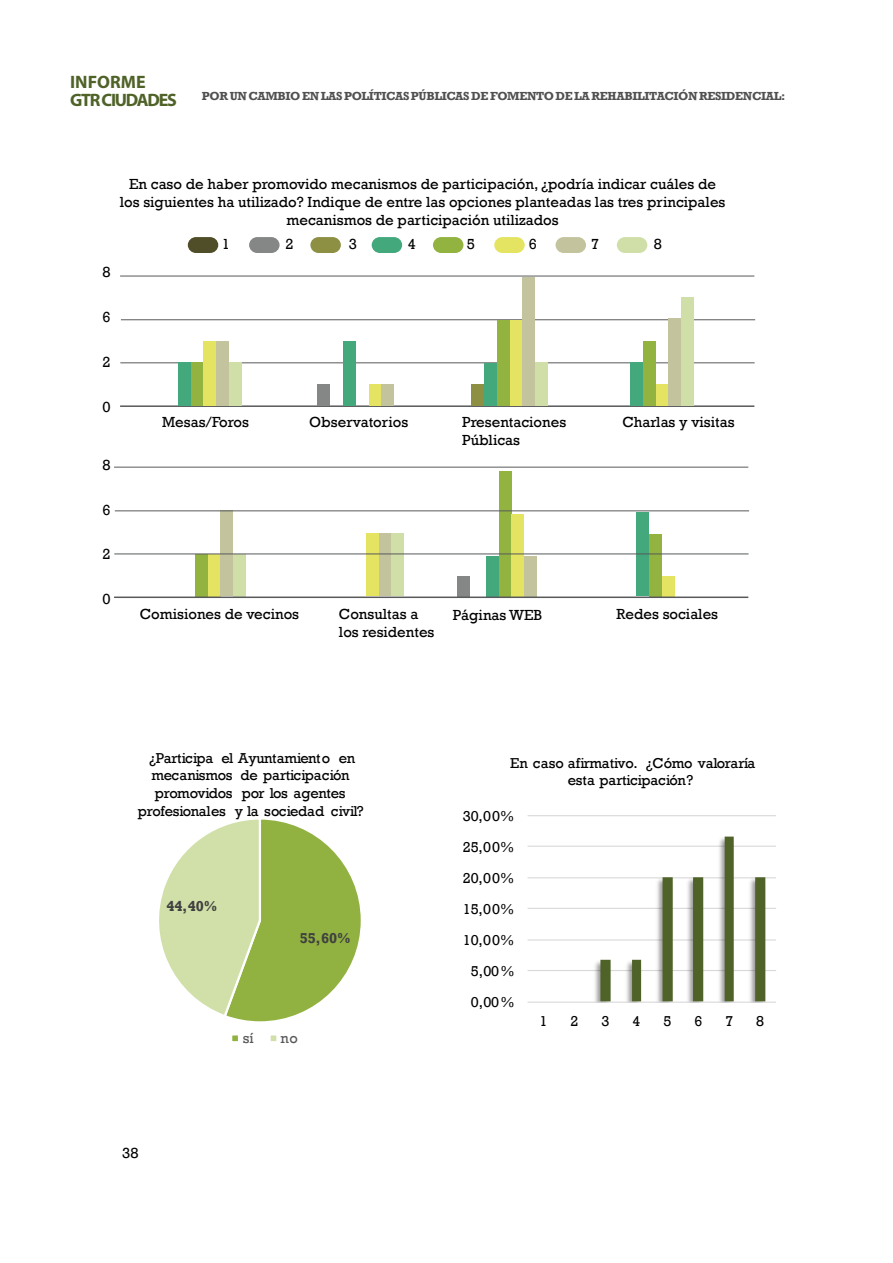
<style>
.page{position:relative;width:893px;height:1263px;background:#fff}
.page>*{position:absolute;margin:0;border:0;box-sizing:border-box;transform-origin:0 0}
.t1{font:700 18px/18px "Myriad Pro";letter-spacing:-.07em;color:#4f6228}
.t2{font:15px/18px "Rockwell";color:#000}
.t3{font:14.7px/17.7px "Rockwell";letter-spacing:-.03em;color:#000;text-align:center}
.t4{font:14.7px/17px "Rockwell";letter-spacing:-.01em;color:#000;text-align:center}
.t5{font:700 14.7px "Rockwell";letter-spacing:-.015em;color:#404040}
.t6{font:14.7px "Rockwell";color:#595959}
.t7{font:700 12px "Rockwell";letter-spacing:-.03em;color:#505050}
</style>
<div class="page">
<hr style="left:120px;top:276px;width:634px;height:1px;background:#58595b">
<hr style="left:121px;top:319px;width:634px;height:1px;background:#58595b">
<hr style="left:120px;top:363px;width:635px;height:1px;background:#58595b">
<hr style="left:120px;top:405px;width:634px;height:2px;background:#58595b">
<div style="left:178px;top:362px;width:13px;height:43px;background:#43a97d"></div>
<div style="left:191px;top:362px;width:12px;height:43px;background:#92b33f"></div>
<div style="left:204px;top:341px;width:12px;height:64px;background:#e4e462"></div>
<div style="left:216px;top:341px;width:13px;height:64px;background:#c3c49e"></div>
<div style="left:229px;top:362px;width:12px;height:43px;background:#d0dfa8"></div>
<div style="left:344px;top:341px;width:12px;height:64px;background:#43a97d"></div>
<div style="left:369px;top:384px;width:12px;height:21px;background:#e4e462"></div>
<div style="left:382px;top:384px;width:12px;height:21px;background:#c3c49e"></div>
<div style="left:318px;top:384px;width:12px;height:21px;background:#848785"></div>
<div style="left:472px;top:384px;width:12px;height:22px;background:#8d8f43"></div>
<div style="left:485px;top:363px;width:12px;height:43px;background:#43a97d"></div>
<div style="left:497px;top:320px;width:13px;height:86px;background:#92b33f"></div>
<div style="left:510px;top:320px;width:12px;height:86px;background:#e4e462"></div>
<div style="left:523px;top:277px;width:12px;height:129px;background:#c3c49e"></div>
<div style="left:535px;top:362px;width:12px;height:44px;background:#d0dfa8"></div>
<div style="left:643px;top:341px;width:13px;height:65px;background:#92b33f"></div>
<div style="left:631px;top:362px;width:12px;height:44px;background:#43a97d"></div>
<div style="left:656px;top:384px;width:12px;height:22px;background:#e4e462"></div>
<div style="left:669px;top:318px;width:12px;height:88px;background:#c3c49e"></div>
<div style="left:681px;top:297px;width:13px;height:109px;background:#d0dfa8"></div>
<div style="left:196px;top:554px;width:12px;height:42px;background:#92b33f"></div>
<div style="left:208px;top:554px;width:12px;height:42px;background:#e4e462"></div>
<div style="left:221px;top:510px;width:12px;height:86px;background:#c3c49e"></div>
<div style="left:233px;top:554px;width:13px;height:42px;background:#d0dfa8"></div>
<div style="left:367px;top:534px;width:12px;height:62px;background:#e4e462"></div>
<div style="left:379px;top:534px;width:12px;height:62px;background:#c3c49e"></div>
<div style="left:392px;top:534px;width:12px;height:62px;background:#d0dfa8"></div>
<div style="left:458px;top:576px;width:12px;height:20px;background:#848785"></div>
<div style="left:486px;top:556px;width:13px;height:40px;background:#43a97d"></div>
<div style="left:499px;top:471px;width:12px;height:125px;background:#92b33f"></div>
<div style="left:512px;top:514px;width:12px;height:82px;background:#e4e462"></div>
<div style="left:524px;top:556px;width:13px;height:40px;background:#c3c49e"></div>
<div style="left:637px;top:513px;width:12px;height:83px;background:#43a97d"></div>
<div style="left:649px;top:534px;width:13px;height:62px;background:#92b33f"></div>
<div style="left:662px;top:576px;width:12px;height:20px;background:#e4e462"></div>
<hr style="left:114px;top:467px;width:634px;height:1px;background:#58595b">
<hr style="left:115px;top:511px;width:634px;height:1px;background:#58595b">
<hr style="left:114px;top:554px;width:635px;height:1px;background:#58595b">
<hr style="left:114px;top:596px;width:634px;height:2px;background:#58595b">
<div style="left:433px;top:237px;width:30px;height:16px;background:#92b33f;border-radius:8px"></div>
<div style="left:188px;top:237px;width:30px;height:16px;background:#504e28;border-radius:8px"></div>
<div style="left:617px;top:237px;width:30px;height:16px;background:#d0dfa8;border-radius:8px"></div>
<div style="left:310px;top:237px;width:31px;height:16px;background:#8d8f43;border-radius:8px"></div>
<div style="left:372px;top:237px;width:30px;height:16px;background:#43a97d;border-radius:8px"></div>
<div style="left:249px;top:237px;width:31px;height:16px;background:#848785;border-radius:8px"></div>
<div style="left:494px;top:237px;width:31px;height:16px;background:#e4e462;border-radius:8px"></div>
<div style="left:556px;top:237px;width:30px;height:16px;background:#c3c49e;border-radius:8px"></div>
<svg style="left:159px;top:819px;width:202px;height:203px"></svg>
<div style="left:231px;top:1034px;width:8px;height:8px;background:#91b241"></div>
<div style="left:230px;top:1033px;width:10px;height:10px;border:2px solid #fff"></div>
<div style="left:270px;top:1034px;width:7px;height:8px;background:#d0e0a8"></div>
<div style="left:268px;top:1033px;width:11px;height:10px;border:2px solid #fff"></div>
<hr style="left:528px;top:970px;width:248px;height:1px;background:#d9d9d9">
<hr style="left:528px;top:939px;width:248px;height:1px;background:#d9d9d9">
<hr style="left:528px;top:908px;width:248px;height:1px;background:#d9d9d9">
<hr style="left:528px;top:877px;width:248px;height:1px;background:#d9d9d9">
<hr style="left:528px;top:846px;width:248px;height:1px;background:#d9d9d9">
<hr style="left:528px;top:815px;width:248px;height:1px;background:#d9d9d9">
<img style="left:589px;top:845px;width:181px;height:156px">
<svg style="left:600px;top:836px;width:165px;height:165px"></svg>
<hr style="left:528px;top:1001px;width:248px;height:2px;background:#d9d9d9">
<p class="t1" style="left:70px;top:72px;width:108px">INFORME<br>GTR CIUDADES</p>
<p class="t7" style="left:202px;top:89px;width:585px">POR UN CAMBIO EN LAS POLÍTICAS PÚBLICAS DE FOMENTO DE LA REHABILITACIÓN RESIDENCIAL:</p>
<p class="t2" style="left:102px;top:264px;width:10px">8</p>
<p class="t2" style="left:102px;top:309px;width:10px">6</p>
<p class="t2" style="left:102px;top:353px;width:10px">2</p>
<p class="t2" style="left:102px;top:398px;width:10px">0</p>
<p class="t2" style="left:102px;top:456px;width:10px">8</p>
<p class="t2" style="left:102px;top:501px;width:10px">6</p>
<p class="t2" style="left:102px;top:546px;width:10px">2</p>
<p class="t2" style="left:102px;top:591px;width:10px">0</p>
<p class="t2" style="left:120px;top:175px;width:607px;text-align:center">En caso de haber promovido mecanismos de participación, ¿podría indicar cuáles de los siguientes ha utilizado? Indique de entre las opciones planteadas las tres principales mecanismos de participación utilizados</p>
<p class="t2" style="left:222px;top:235px;width:10px">1</p>
<p class="t2" style="left:285px;top:235px;width:10px">2</p>
<p class="t2" style="left:349px;top:235px;width:10px">3</p>
<p class="t2" style="left:408px;top:235px;width:10px">4</p>
<p class="t2" style="left:467px;top:235px;width:10px">5</p>
<p class="t2" style="left:529px;top:235px;width:10px">6</p>
<p class="t2" style="left:591px;top:235px;width:10px">7</p>
<p class="t2" style="left:654px;top:235px;width:10px">8</p>
<p class="t2" style="left:162px;top:413px;width:88px">Mesas/Foros</p>
<p class="t2" style="left:309px;top:413px;width:101px">Observatorios</p>
<p class="t2" style="left:462px;top:413px;width:106px">Presentaciones<br>Públicas</p>
<p class="t2" style="left:622px;top:413px;width:114px">Charlas y visitas</p>
<p class="t2" style="left:140px;top:605px;width:161px">Comisiones de vecinos</p>
<p class="t2" style="left:339px;top:605px;width:97px">Consultas a los residentes</p>
<p class="t2" style="left:453px;top:606px;width:91px">Páginas WEB</p>
<p class="t2" style="left:616px;top:605px;width:103px">Redes sociales</p>
<p class="t3" style="left:138px;top:749px;width:227px">¿Participa el Ayuntamiento en mecanismos de participación promovidos por los agentes profesionales y la sociedad civil?</p>
<p class="t5" style="left:166px;top:897px;width:52px">44,40%</p>
<p class="t5" style="left:300px;top:929px;width:52px">55,60%</p>
<p class="t6" style="left:243px;top:1030px;width:13px">sí</p>
<p class="t6" style="left:281px;top:1030px;width:19px">no</p>
<p class="t2" style="left:122px;top:1144px;width:18px">38</p>
<p class="t4" style="left:510px;top:755px;width:246px">En caso afirmativo. ¿Cómo valoraría esta participación?</p>
<p class="t4" style="left:463px;top:808px;width:53px">30,00%</p>
<p class="t4" style="left:463px;top:839px;width:53px">25,00%</p>
<p class="t4" style="left:463px;top:870px;width:53px">20,00%</p>
<p class="t4" style="left:463px;top:901px;width:53px">15,00%</p>
<p class="t4" style="left:463px;top:932px;width:53px">10,00%</p>
<p class="t4" style="left:471px;top:963px;width:45px">5,00%</p>
<p class="t4" style="left:471px;top:994px;width:45px">0,00%</p>
<p class="t4" style="left:539px;top:1013px;width:9px">1</p>
<p class="t4" style="left:570px;top:1013px;width:9px">2</p>
<p class="t4" style="left:601px;top:1013px;width:9px">3</p>
<p class="t4" style="left:632px;top:1013px;width:9px">4</p>
<p class="t4" style="left:663px;top:1013px;width:9px">5</p>
<p class="t4" style="left:694px;top:1013px;width:9px">6</p>
<p class="t4" style="left:725px;top:1013px;width:9px">7</p>
<p class="t4" style="left:756px;top:1013px;width:9px">8</p>
</div>
